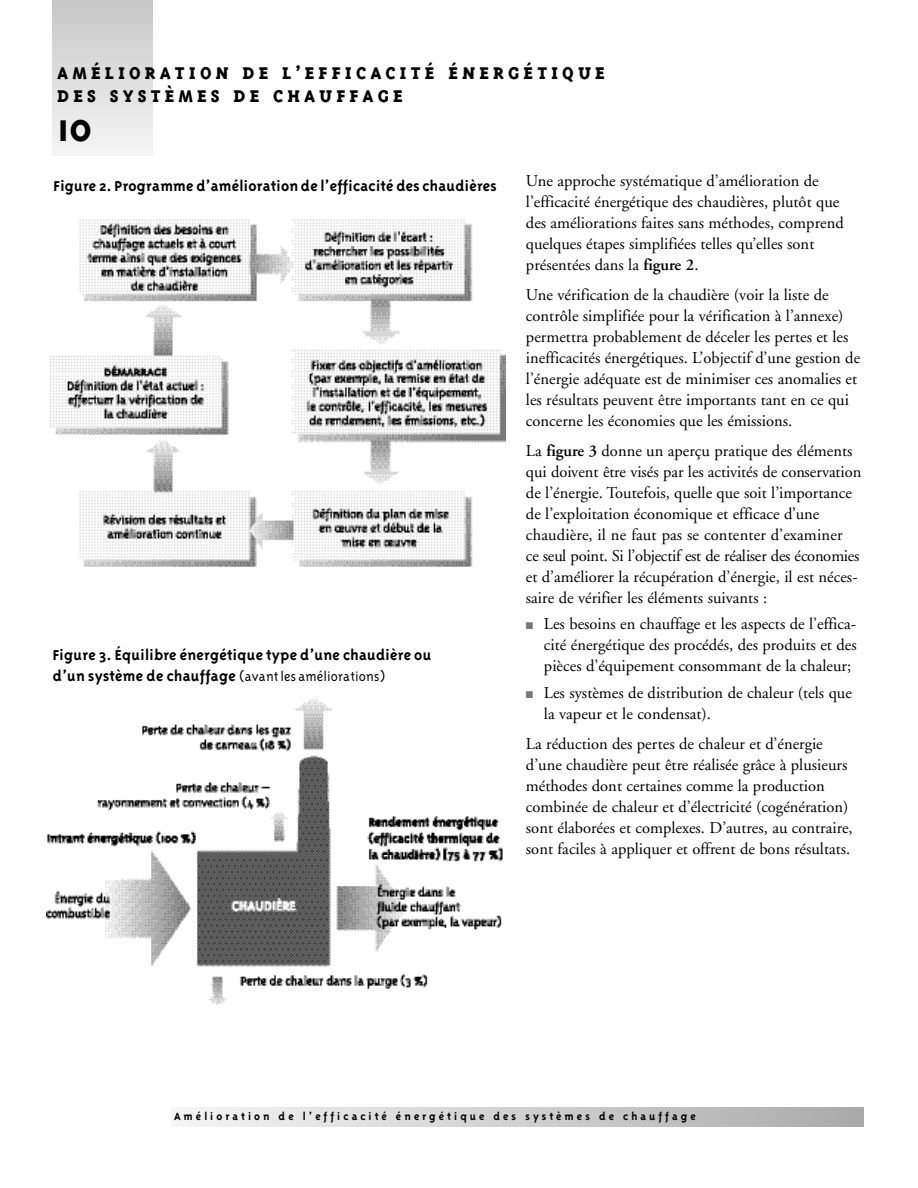
<style>
.page{position:relative;width:918px;height:1188px;background:#fff}
.page>*{position:absolute;margin:0;border:0;box-sizing:border-box;transform-origin:0 0}
.t1{font:700 45px "Triplex";color:#000}
.t2{font:800 19.5px/22.6px "Triplex Serif";letter-spacing:.205em;color:#000}
.t3{font:16.5px/21px "Adobe Garamond";color:#000}
.t4{font:700 16.5px "Triplex";letter-spacing:.015em;color:#000}
.t5{font:300 15px "Triplex";letter-spacing:.01em;color:#000}
.t6{font:700 12px "Triplex";letter-spacing:.25em;color:#000}
.s1{font-weight:600}
.s2{color:#797979}
.s3{font-weight:700;font-size:16.5px}
</style>
<div class="page">
<img style="left:50px;top:219px;width:456px;height:156px">
<img style="left:50px;top:375px;width:456px;height:192px">
<img style="left:47px;top:699px;width:456px;height:156px">
<img style="left:47px;top:855px;width:456px;height:149px">
<p class="t2" style="left:57px;top:63px;width:549px">AMÉLIORATION DE L’EFFICACITÉ ÉNERGÉTIQUE<br>DES SYSTÈMES DE CHAUFFAGE</p>
<h1 class="t1" style="left:57px;top:108px;width:36px">10</h1>
<p class="t4" style="left:54px;top:179px;width:445px">Figure 2. Programme d’amélioration de l’efficacité des chaudières</p>
<p class="t3" style="left:526px;top:172px;width:319px">Une approche systématique d’amélioration de l’efficacité énergétique des chaudières, plutôt que des améliorations faites sans méthodes, comprend quelques étapes simplifiées telles qu’elles sont présentées dans la <span class="s1">figure 2</span>.</p>
<p class="t3" style="left:526px;top:286px;width:336px">Une vérification de la chaudière (voir la liste de contrôle simplifiée pour la vérification à l’annexe) permettra probablement de déceler les pertes et les inefficacités énergétiques. L’objectif d’une gestion de l’énergie adéquate est de minimiser ces anomalies et les résultats peuvent être importants tant en ce qui concerne les économies que les émissions.</p>
<p class="t3" style="left:526px;top:442px;width:337px">La <span class="s1">figure 3</span> donne un aperçu pratique des éléments qui doivent être visés par les activités de conserva tio n de l’énergie. Toutefois, quelle que soit l’importance de l’exploitation économique et efficace d’une<br>c h a u d iè re, il ne faut pas se contenter d’examiner<br>ce seul point. Si l’objectif est de réaliser des économies et d’améliorer la récupération d’énergie, il est néces&shy;saire de vérifier les éléments suivants :</p>
<p class="t3" style="left:544px;top:614px;width:314px;text-align:justify;text-indent:-18px"><span class="s2">■</span> Les besoins en chauffage et les aspects de l’effica&shy;cité énergétique des procédés, des produits et des pièces d’équipement consommant de la chaleur;</p>
<p class="t3" style="left:544px;top:684px;width:309px;text-indent:-18px"><span class="s2">■</span> Les systèmes de distribution de chaleur (tels que la vapeur et le condensat).</p>
<p class="t3" style="left:526px;top:735px;width:328px">La réduction des pertes de chaleur et d’énergie d’une chaudière peut être réalisée grâce à plusieurs méthodes dont certaines comme la production combinée de chaleur et d’électricité (cogénération) sont élaborées et complexes. D’autres, au contraire, sont faciles à appliquer et offrent de bons résultats.</p>
<p class="t4" style="left:53px;top:648px;width:380px">Figure 3. Équilibre énergétique type d’une chaudière ou</p>
<p class="t5" style="left:53px;top:670px;width:334px"><span class="s3">d’un système de chauffage</span> (avantles améliorations)</p>
<p class="t6" style="left:174px;top:1111px;width:523px">Amélioration de l’efficacité énergétique des systèmes de chauffage</p>
</div>
